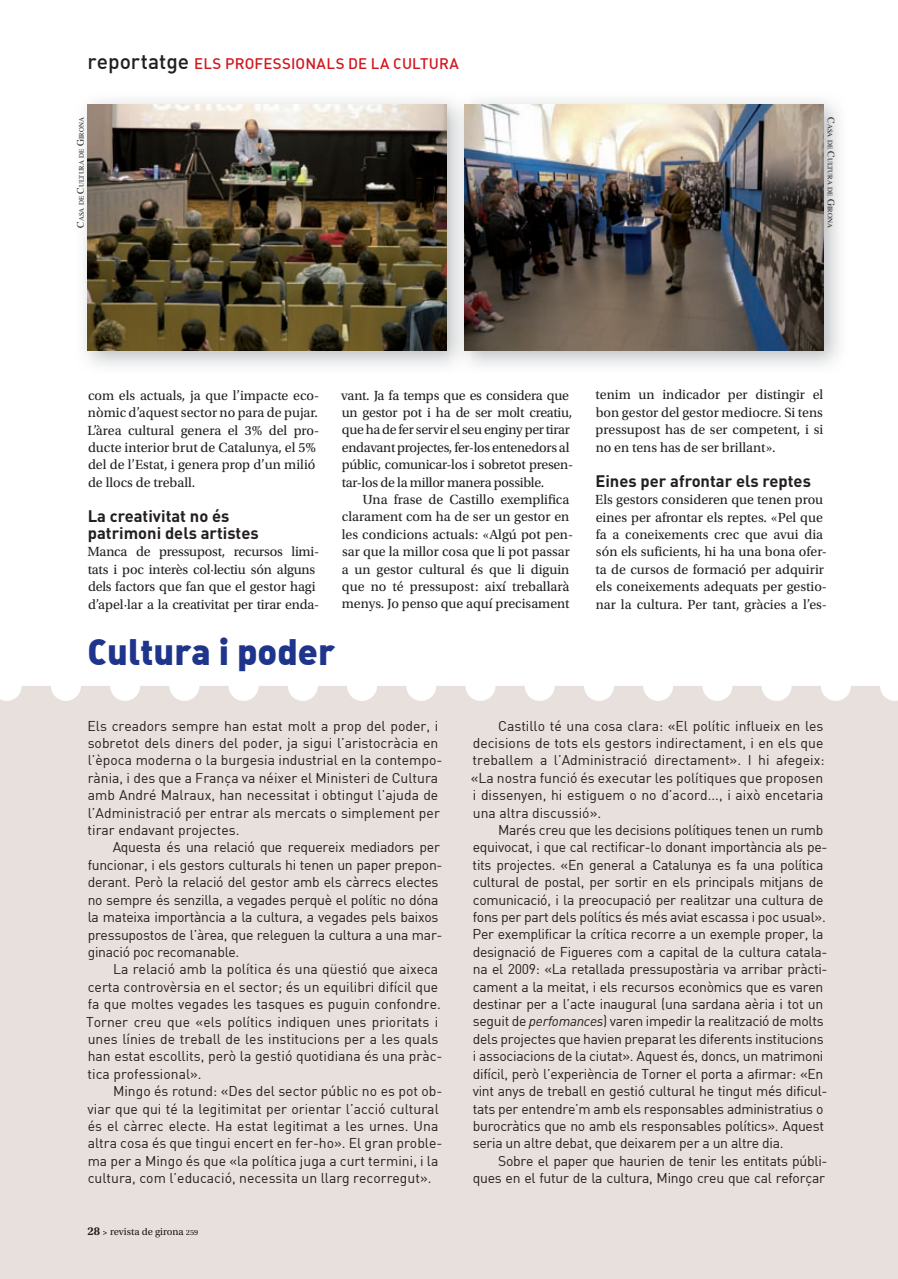
<style>
.page{position:relative;width:898px;height:1279px;background:#fff}
.page>*{position:absolute;margin:0;border:0;box-sizing:border-box;transform-origin:0 0}
.t1{font:36px "DIN Black Alternate";color:#1e358b}
.t2{font:700 16.5px/17.4px "DIN";color:#231f20}
.t3{font:15px "DIN Medium Alternate";letter-spacing:.01em;color:#d2161e}
.t4{font:13.95px/17.4px "DIN";letter-spacing:-.02em;color:#231f20}
.t5{font:13.95px/17.4px "DIN";color:#231f20}
.t6{font:13.95px/17.4px "Utopia Std";color:#231f20}
.t7{font:13.95px/17.4px "Utopia Std";letter-spacing:-.02em;color:#231f20}
.t8{font:10.5px "Utopia Std";color:#231f20}
.t9{font:6.9px "Times";color:#231f20}
.s1{font-size:21px;color:#231f20}
.s2{font-size:9.75px}
.s3{font-weight:600;font-size:12px}
.s4{font-weight:600;font-size:9px}
.s5{font-size:8.25px}
.s6{font-style:italic}
</style>
<div class="page">
<div style="left:0;top:700px;width:897px;height:578px;background:#e8e0dc"></div>
<div style="left:88px;top:1227px;width:12px;height:8px;background:#e8e0dc"></div>
<svg style="left:103px;top:1230px;width:4px;height:4px"></svg>
<div style="left:110px;top:1227px;width:74px;height:10px;background:#e8e0dc"></div>
<div style="left:186px;top:1229px;width:12px;height:6px;background:#e8e0dc"></div>
<svg style="left:0;top:686px;width:889px;height:14px"></svg>
<img style="left:84px;top:100px;width:367px;height:266px">
<img style="left:88px;top:104px;width:358px;height:246px">
<img style="left:470px;top:100px;width:369px;height:266px">
<img style="left:451px;top:104px;width:19px;height:258px">
<img style="left:464px;top:104px;width:359px;height:246px">
<svg style="left:894px;top:1276px;width:4px;height:3px"></svg>
<p class="t3" style="left:88px;top:54px;width:373px"><span class="s1">reportatge</span> ELS PROFESSIONALS DE LA CULTURA</p>
<p class="t9" style="left:75px;top:228px;width:112px;rotate:-90deg"><span class="s2">C</span>asa de <span class="s2">C</span>ultura de <span class="s2">G</span>irona</p>
<p class="t9" style="left:836px;top:117px;width:112px;rotate:90deg"><span class="s2">C</span>asa de <span class="s2">C</span>ultura de <span class="s2">G</span>irona</p>
<p class="t6" style="left:87px;top:386px;width:233px">com els actuals, ja que l’impacte eco&shy;nòmic d’aquest sector no para de pujar.<br>L’àrea cultural genera el 3% del pro&shy;ducte interior brut de Catalunya, el 5% del de l’Estat, i genera prop d’un milió de llocs de treball.</p>
<p class="t2" style="left:88px;top:506px;width:172px">La creativitat no és patrimoni dels artistes</p>
<p class="t6" style="left:88px;top:543px;width:233px">Manca de pressupost, recursos limi&shy;tats i poc interès col·lectiu són alguns dels factors que fan que el gestor hagi d’apel·lar a la creativitat per tirar enda-</p>
<p class="t7" style="left:341px;top:386px;width:233px">vant. Ja fa temps que es considera que un gestor pot i ha de ser molt creatiu, que ha de fer servir el seu enginy per tirar endavant projectes, fer-los entenedors al públic, comunicar-los i sobretot presen&shy;tar-los de la millor manera possible.</p>
<p class="t6" style="left:342px;top:491px;width:233px;text-indent:21px">Una frase de Castillo exemplifica clarament com ha de ser un gestor en les condicions actuals: «Algú pot pen&shy;sar que la millor cosa que li pot passar a un gestor cultural és que li diguin que no té pressupost: així treballarà menys. Jo penso que aquí precisament</p>
<h1 class="t1" style="left:88px;top:628px;width:249px">Cultura i poder</h1>
<p class="t6" style="left:595px;top:386px;width:229px;text-align:justify">tenim un indicador per distingir el bon gestor del gestor mediocre. Si tens pressupost has de ser competent, i si no en tens has de ser brillant».</p>
<p class="t2" style="left:595px;top:471px;width:217px">Eines per afrontar els reptes</p>
<p class="t6" style="left:595px;top:491px;width:233px">Els gestors consideren que tenen prou eines per afrontar els reptes. «Pel que fa a coneixements crec que avui dia són els suficients, hi ha una bona ofer&shy;ta de cursos de formació per adquirir els coneixements adequats per gestio&shy;nar la cultura. Per tant, gràcies a l’es-</p>
<p class="t5" style="left:87px;top:716px;width:356px">Els creadors sempre han estat molt a prop del poder, i sobretot dels diners del poder, ja sigui l’aristocràcia en l’època moderna o la burgesia industrial en la contempo&shy;rània, i des que a França va néixer el Ministeri de Cultura amb André Malraux, han necessitat i obtingut l’ajuda de l’Administració per entrar als mercats o simplement per tirar endavant projectes.</p>
<p class="t4" style="left:88px;top:838px;width:356px;text-indent:25px">Aquesta és una relació que requereix mediadors per funcionar, i els gestors culturals hi tenen un paper prepon&shy;derant. Però la relació del gestor amb els càrrecs electes no sempre és senzilla, a vegades perquè el polític no dóna la mateixa importància a la cultura, a vegades pels baixos pressupostos de l’àrea, que releguen la cultura a una mar&shy;ginació poc recomanable.</p>
<p class="t5" style="left:86px;top:960px;width:358px;text-indent:27px">La relació amb la política és una qüestió que aixeca certa controvèrsia en el sector; és un equilibri difícil que fa que moltes vegades les tasques es puguin confondre.<br>Torner creu que «els polítics indiquen unes prioritats i unes línies de treball de les institucions per a les quals han estat escollits, però la gestió quotidiana és una pràc&shy;tica professional».</p>
<p class="t5" style="left:88px;top:1081px;width:356px;text-indent:25px">Mingo és rotund: «Des del sector públic no es pot ob&shy;viar que qui té la legitimitat per orientar l’acció cultural és el càrrec electe. Ha estat legitimat a les urnes. Una altra cosa és que tingui encert en fer-ho». El gran proble&shy;ma per a Mingo és que «la política juga a curt termini, i la cultura, com l’educació, necessita un llarg recorregut».</p>
<p class="t8" style="left:88px;top:1225px;width:112px"><span class="s3">28</span> <span class="s4">&gt;</span> revista de girona <span class="s5">259</span></p>
<p class="t4" style="left:471px;top:716px;width:355px;text-align:justify;text-indent:27px">Castillo té una cosa clara: «El polític influeix en les decisions de tots els gestors indirectament, i en els que treballem a l’Administració directament». I hi afegeix: «La nostra funció és executar les polítiques que proposen i dissenyen, hi estiguem o no d’acord..., i això encetaria una altra discussió».</p>
<p class="t4" style="left:472px;top:820px;width:356px;text-indent:26px">Marés creu que les decisions polítiques tenen un rumb equivocat, i que cal rectificar-lo donant importància als pe&shy;tits projectes. «En general a Catalunya es fa una política cultural de postal, per sortir en els principals mitjans de comunicació, i la preocupació per realitzar una cultura de fons per part dels polítics és més aviat escassa i poc usual».<br>Per exemplificar la crítica recorre a un exemple proper, la designació de Figueres com a capital de la cultura catala&shy;na el 2009: «La retallada pressupostària va arribar pràcti&shy;cament a la meitat, i els recursos econòmics que es varen destinar per a l’acte inaugural (una sardana aèria i tot un seguit de <span class="s6">perfomances</span>) varen impedir la realització de molts dels projectes que havien preparat les diferents institucions i associacions de la ciutat». Aquest és, doncs, un matrimoni difícil, però l’experiència de Torner el porta a afirmar: «En vint anys de treball en gestió cultural he tingut més dificul&shy;tats per entendre’m amb els responsables administratius o burocràtics que no amb els responsables polítics». Aquest seria un altre debat, que deixarem per a un altre dia.</p>
<p class="t4" style="left:472px;top:1151px;width:356px;text-align:right">Sobre el paper que haurien de tenir les entitats públi&shy;ques en el futur de la cultura, Mingo creu que cal reforçar</p>
</div>
